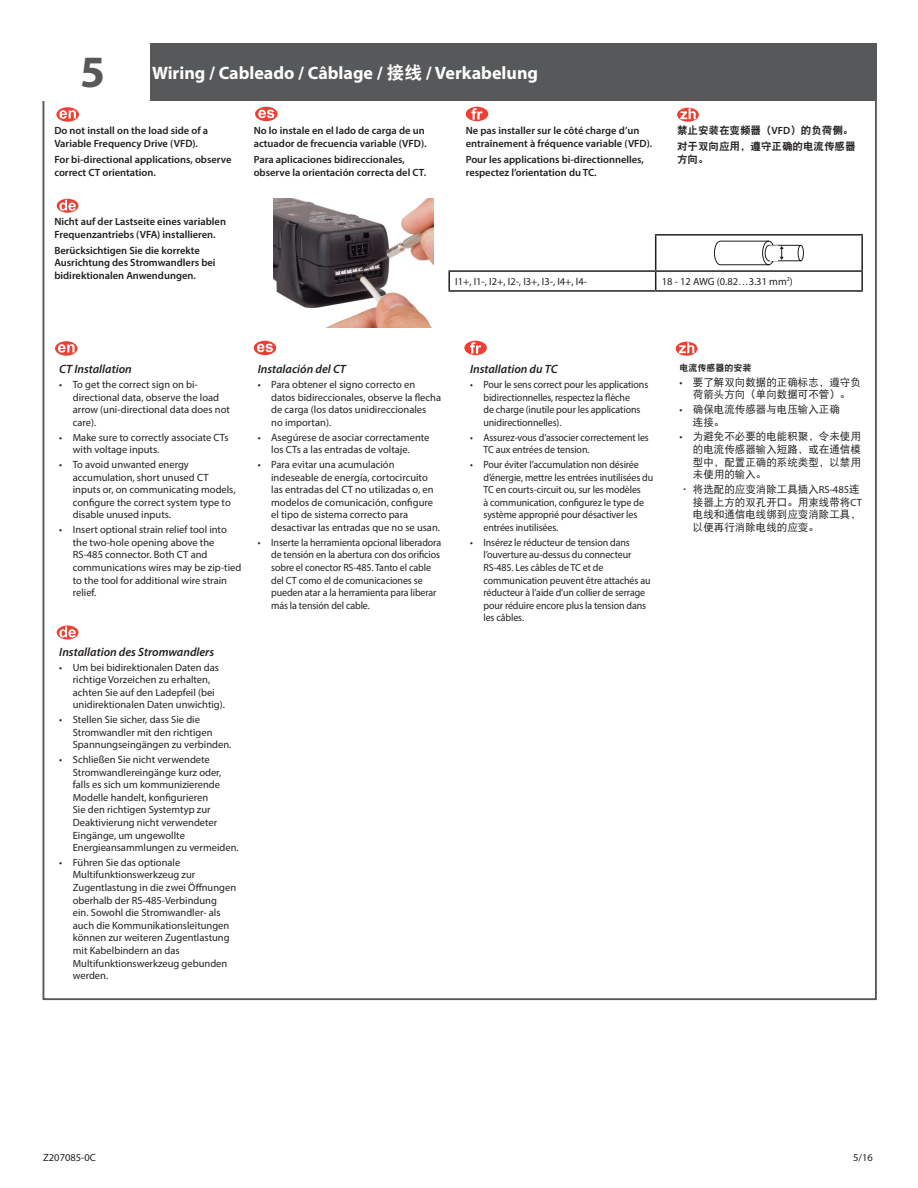
<style>
.page{position:relative;width:918px;height:1188px;background:#fff}
.page>*{position:absolute;margin:0;border:0;box-sizing:border-box;transform-origin:0 0}
.t1{font:700 45px "Myriad Pro";color:#57585a}
.t2{font:700 18px "Myriad Pro";color:#fff}
.t3{font:italic 600 12px "Myriad Pro";color:#231f20}
.t4{font:10.5px/12.6px "Myriad Pro";color:#231f20}
.t5{font:10.5px/12.6px "Myriad Pro";color:#231f20;scale:.95 1}
.t6{font:600 10.5px/12.6px "Myriad Pro";color:#231f20}
.t7{font:10.5px/12.6px "DF Hei W5";color:#231f20}
.t8{font:10.5px/16px "DF Hei W9";color:#231f20}
.t9{font:9px "DF Hei W9";color:#231f20}
.s1{font-family:"DF Hei W9";font-weight:400}
.s2{font-family:"Myriad Pro";font-weight:600}
.s3{font-family:"Helvetica Neue LT Std";font-weight:300}
.s4{font-family:"Myriad Pro"}
</style>
<div class="page">
<div style="left:44px;top:43px;width:833px;height:58px;background:#57585a"></div>
<div style="left:35px;top:39px;width:115px;height:62px;background:#fff"></div>
<svg style="left:56px;top:107px;width:23px;height:15px"></svg>
<svg style="left:59px;top:110px;width:17px;height:9px"></svg>
<svg style="left:255px;top:107px;width:23px;height:14px"></svg>
<svg style="left:258px;top:110px;width:16px;height:8px"></svg>
<div style="left:466px;top:107px;width:22px;height:14px;background:#ee3f34;border-radius:50%"></div>
<svg style="left:471px;top:108px;width:12px;height:12px"></svg>
<svg style="left:677px;top:108px;width:22px;height:14px"></svg>
<svg style="left:680px;top:108px;width:16px;height:11px"></svg>
<hr style="left:655px;top:234px;width:208px;height:2px;background:#231f20">
<hr style="left:861px;top:236px;width:2px;height:34px;background:#231f20">
<svg style="left:448px;top:272px;width:2px;height:18px"></svg>
<hr style="left:656px;top:270px;width:207px;height:2px;background:#231f20">
<svg style="left:655px;top:272px;width:1px;height:18px"></svg>
<svg style="left:861px;top:272px;width:2px;height:18px"></svg>
<hr style="left:448px;top:290px;width:208px;height:2px;background:#231f20">
<hr style="left:656px;top:290px;width:207px;height:2px;background:#231f20">
<hr style="left:655px;top:236px;width:1px;height:34px;background:#231f20">
<hr style="left:448px;top:270px;width:208px;height:2px;background:#231f20">
<svg style="left:714px;top:241px;width:90px;height:24px"></svg>
<img style="left:273px;top:199px;width:161px;height:128px">
<svg style="left:55px;top:341px;width:23px;height:15px"></svg>
<svg style="left:58px;top:344px;width:17px;height:9px"></svg>
<svg style="left:254px;top:341px;width:22px;height:14px"></svg>
<svg style="left:257px;top:344px;width:16px;height:8px"></svg>
<div style="left:464px;top:341px;width:23px;height:14px;background:#ee3f34;border-radius:50%"></div>
<svg style="left:470px;top:342px;width:11px;height:12px"></svg>
<svg style="left:676px;top:342px;width:22px;height:14px"></svg>
<svg style="left:679px;top:342px;width:15px;height:11px"></svg>
<svg style="left:57px;top:626px;width:22px;height:14px"></svg>
<svg style="left:59px;top:627px;width:17px;height:10px"></svg>
<svg style="left:57px;top:199px;width:22px;height:14px"></svg>
<svg style="left:59px;top:200px;width:17px;height:11px"></svg>
<h1 class="t1" style="left:80px;top:42px;width:26px">5</h1>
<h2 class="t2" style="left:152px;top:61px;width:387px">Wiring / Cableado / Câblage / <span class="s1">接线</span> / Verkabelung</h2>
<p class="t6" style="left:54px;top:124px;width:155px">Do not install on the load side of a<br>Variable Frequency Drive (VFD).</p>
<p class="t6" style="left:54px;top:153px;width:179px">For bi-directional applications, observe correct CT orientation.</p>
<p class="t6" style="left:254px;top:124px;width:174px">No lo instale en el lado de carga de un actuador de frecuencia variable (VFD).</p>
<p class="t6" style="left:254px;top:153px;width:174px">Para aplicaciones bidireccionales, observe la orientación correcta del CT.</p>
<p class="t6" style="left:466px;top:124px;width:188px">Ne pas installer sur le côté charge d’un entraînement à fréquence variable (VFD).</p>
<p class="t6" style="left:466px;top:153px;width:180px">Pour les applications bi-directionnelles, respectez l’orientation du TC.</p>
<p class="t8" style="left:677px;top:123px;width:180px">禁止安装在变频器（<span class="s2">VFD</span>）的负荷侧。对于双向应用，遵守正确的电流传感器</p>
<p class="t8" style="left:677px;top:151px;width:33px">方向。</p>
<p class="t6" style="left:54px;top:215px;width:173px">Nicht auf der Lastseite eines variablen<br>Frequenzantriebs (VFA) installieren.</p>
<p class="t6" style="left:54px;top:244px;width:163px">Berücksichtigen Sie die korrekte<br>Ausrichtung des Stromwandlers bei bidirektionalen Anwendungen.</p>
<p class="t4" style="left:455px;top:275px;width:133px">I1+, I1-, I2+, I2-, I3+, I3-, I4+, I4-</p>
<p class="t4" style="left:662px;top:275px;width:133px">18 - 12 AWG (0.82<span class="s3">…</span>3.31 mm<sup>2</sup>)</p>
<p class="t3" style="left:59px;top:362px;width:74px">CT Installation</p>
<p class="t4" style="left:73px;top:378px;width:159px;text-indent:-14px">• To get the correct sign on bi&shy;directional data, observe the load arrow (uni-directional data does not care).</p>
<p class="t4" style="left:73px;top:431px;width:157px;text-indent:-14px">• Make sure to correctly associate CTs with voltage inputs.</p>
<p class="t4" style="left:73px;top:458px;width:164px;text-indent:-14px">• To avoid unwanted energy accumulation, short unused CT inputs or, on communicating models, configure the correct system type to disable unused inputs.</p>
<p class="t4" style="left:73px;top:523px;width:170px;text-indent:-14px">• Insert optional strain relief tool into the two-hole opening above the<br>RS-485 connector. Both CT and communications wires may be zip-tied to the tool for additional wire strain relief.</p>
<p class="t3" style="left:59px;top:644px;width:156px">Installation des Stromwandlers</p>
<p class="t4" style="left:73px;top:661px;width:154px;text-indent:-14px">• Um bei bidirektionalen Daten das richtige Vorzeichen zu erhalten, achten Sie auf den Ladepfeil (bei unidirektionalen Daten unwichtig).</p>
<p class="t4" style="left:73px;top:713px;width:160px;text-indent:-14px">• Stellen Sie sicher, dass Sie die<br>Stromwandler mit den richtigen<br>Spannungseingängen zu verbinden.</p>
<p class="t4" style="left:73px;top:753px;width:167px;text-indent:-14px">• Schließen Sie nicht verwendete<br>Stromwandlereingänge kurz oder, falls es sich um kommunizierende<br>Modelle handelt, konfigurieren<br>Sie den richtigen Systemtyp zur<br>Deaktivierung nicht verwendeter<br>Eingänge, um ungewollte<br>Energieansammlungen zu vermeiden.</p>
<p class="t4" style="left:73px;top:856px;width:165px;text-indent:-14px">• Führen Sie das optionale<br>Multifunktionswerkzeug zur<br>Zugentlastung in die zwei Öffnungen oberhalb der RS-485-Verbindung<br>ein. Sowohl die Stromwandler- als auch die Kommunikationsleitungen können zur weiteren Zugentlastung mit Kabelbindern an das<br>Multifunktionswerkzeug gebunden werden.</p>
<p class="t3" style="left:258px;top:362px;width:90px">Instalación del CT</p>
<p class="t4" style="left:271px;top:378px;width:171px;text-indent:-14px">• Para obtener el signo correcto en datos bidireccionales, observe la flecha de carga (los datos unidireccionales<br>no importan).</p>
<p class="t4" style="left:258px;top:431px;width:173px;text-align:center">• Asegúrese de asociar correctamente los CTs a las entradas de voltaje.</p>
<p class="t4" style="left:271px;top:458px;width:170px;text-indent:-14px">• Para evitar una acumulación indeseable de energía, cortocircuito las entradas del CT no utilizadas o, en modelos de comunicación, configure el tipo de sistema correcto para desactivar las entradas que no se usan.</p>
<p class="t5" style="left:271px;top:536px;width:180px;text-indent:-13px">• Inserte la herramienta opcional liberadora de tensión en la abertura con dos orificios sobre el conector RS-485. Tanto el cable del CT como el de comunicaciones se pueden atar a la herramienta para liberar más la tensión del cable.</p>
<p class="t3" style="left:470px;top:362px;width:89px">Installation du TC</p>
<p class="t5" style="left:483px;top:378px;width:175px;text-indent:-13px">• Pour le sens correct pour les applications bidirectionnelles, respectez la flèche<br>de charge (inutile pour les applications unidirectionnelles).</p>
<p class="t5" style="left:483px;top:431px;width:176px;text-indent:-13px">• Assurez-vous d’associer correctement les<br>TC aux entrées de tension.</p>
<p class="t5" style="left:483px;top:458px;width:180px;text-indent:-13px">• Pour éviter l’accumulation non désirée d’énergie, mettre les entrées inutilisées du TC en courts-circuit ou, sur les modèles<br>à communication, configurez le type de système approprié pour désactiver les entrées inutilisées.</p>
<p class="t5" style="left:483px;top:536px;width:177px;text-indent:-13px">• Insérez le réducteur de tension dans l’ouverture au-dessus du connecteur RS-485. Les câbles de TC et de communication peuvent être attachés au réducteur à l’aide d’un collier de serrage pour réduire encore plus la tension dans les câbles.</p>
<p class="t9" style="left:679px;top:363px;width:73px">电流传感器的安装</p>
<p class="t7" style="left:679px;top:376px;width:183px;text-align:center"><span class="s4">•</span> 要了解双向数据的正确标志，遵守负荷箭头方向（单向数据可不管）。</p>
<p class="t7" style="left:693px;top:403px;width:148px;text-indent:-14px"><span class="s4">•</span> 确保电流传感器与电压输入正确连接。</p>
<p class="t7" style="left:693px;top:430px;width:169px;text-align:justify;text-indent:-14px"><span class="s4">•</span> 为避免不必要的电能积聚，令未使用的电流传感器输入短路，或在通信模型中，配置正确的系统类型，以禁用未使用的输入。</p>
<p class="t7" style="left:693px;top:483px;width:171px;text-indent:-14px">• 将选配的应变消除工具插入<span class="s4">RS-485</span>连接器上方的双孔开口。用束线带将<span class="s4">CT</span>电线和通信电线绑到应变消除工具，以便再行消除电线的应变。</p>
<p class="t4" style="left:43px;top:1151px;width:54px">Z207085-0C</p>
<p class="t4" style="left:853px;top:1151px;width:21px">5/16</p>
</div>
